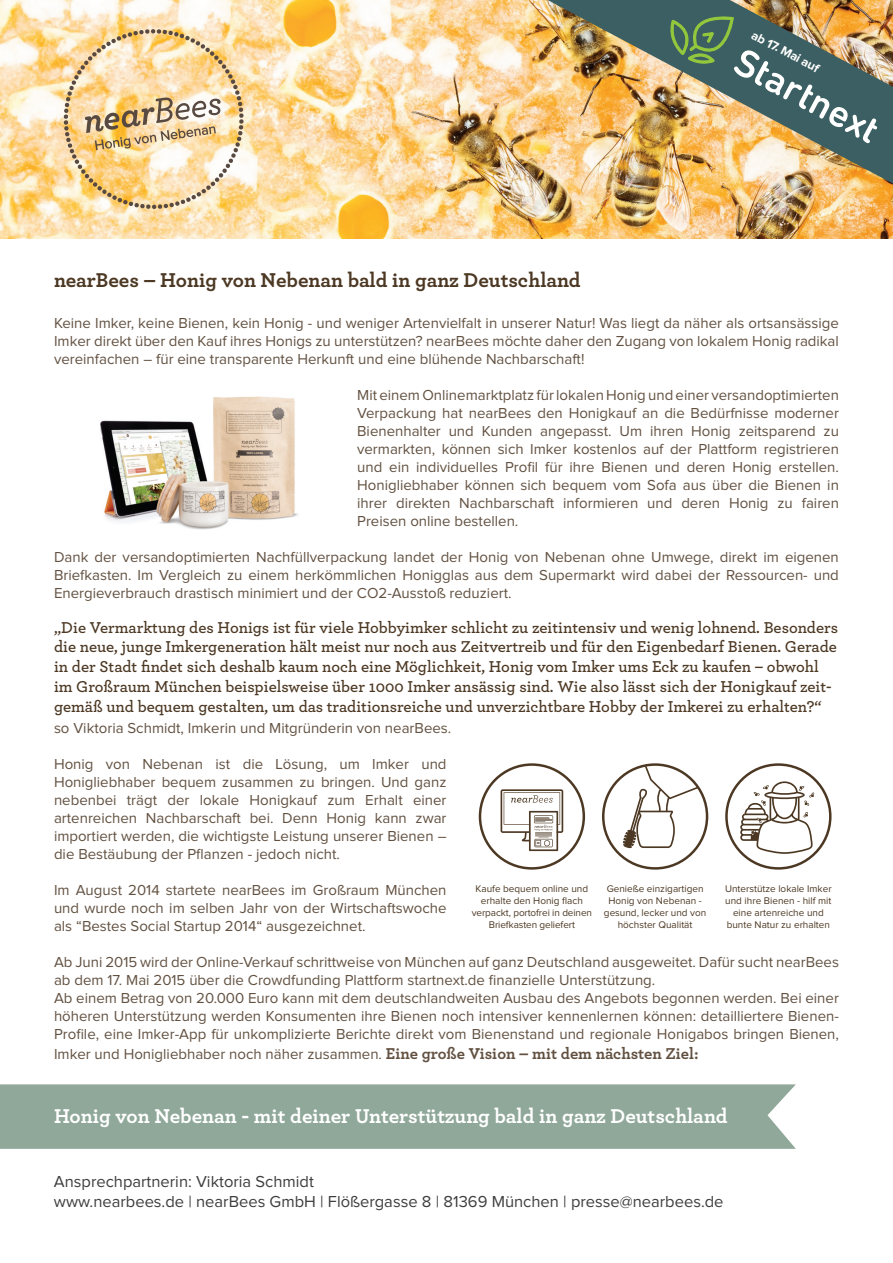
<style>
.page{position:relative;width:893px;height:1263px;background:#fff}
.page>*{position:absolute;margin:0;border:0;box-sizing:border-box;transform-origin:0 0}
.t1{font:700 21px "Archer";color:#fff}
.t2{font:700 21px "Archer";color:#4c3823}
.t3{font:600 16.5px/19.8px "Archer";color:#4c3823}
.t4{font:16.5px/19.8px "Proxima Nova";color:#3e3e3f}
.t5{font:15px/18px "Proxima Nova";color:#625141;text-align:justify}
.t6{font:700 12.75px "Proxima Nova";color:#fff}
.t7{font:10.05px/12px "Proxima Nova";color:#4c3823;text-align:center}
.s1{font-family:"Archer";font-weight:700;font-size:16.5px}
</style>
<div class="page">
<img style="left:0;top:0;width:893px;height:238px">
<img style="left:548px;top:0;width:345px;height:184px">
<img style="left:667px;top:13px;width:210px;height:130px">
<svg style="left:64px;top:29px;width:180px;height:180px;background:#edd2a0"></svg>
<div style="left:0;top:1084px;width:796px;height:65px;background:#8fa899"></div>
<img style="left:100px;top:396px;width:198px;height:134px">
<svg style="left:479px;top:763px;width:106px;height:107px"></svg>
<svg style="left:725px;top:763px;width:106px;height:107px"></svg>
<svg style="left:602px;top:763px;width:106px;height:107px"></svg>
<p class="t6" style="left:755px;top:29px;width:76px;rotate:28deg">ab 17. Mai auf</p>
<h1 class="t2" style="left:54px;top:263px;width:528px">nearBees – Honig von Nebenan bald in ganz Deutschland</h1>
<p class="t5" style="left:54px;top:314px;width:786px">Keine Imker, keine Bienen, kein Honig - und weniger Artenvielfalt in unserer Natur! Was liegt da näher als ortsansässige Imker direkt über den Kauf ihres Honigs zu unterstützen? nearBees möchte daher den Zugang von lokalem Honig radikal vereinfachen – für eine transparente Herkunft und eine blühende Nachbarschaft!</p>
<p class="t5" style="left:357px;top:386px;width:483px">Mit einem Onlinemarktplatz für lokalen Honig und einer versandoptimierten Verpackung hat nearBees den Honigkauf an die Bedürfnisse moderner Bienenhalter und Kunden angepasst. Um ihren Honig zeitsparend zu vermarkten, können sich Imker kostenlos auf der Plattform registrieren und ein individuelles Profil für ihre Bienen und deren Honig erstellen.<br>Honigliebhaber können sich bequem vom Sofa aus über die Bienen in ihrer direkten Nachbarschaft informieren und deren Honig zu fairen Preisen online bestellen.</p>
<p class="t5" style="left:54px;top:548px;width:786px">Dank der versandoptimierten Nachfüllverpackung landet der Honig von Nebenan ohne Umwege, direkt im eigenen Briefkasten. Im Vergleich zu einem herkömmlichen Honigglas aus dem Supermarkt wird dabei der Ressourcen- und Energieverbrauch drastisch minimiert und der CO2-Ausstoß reduziert.</p>
<p class="t3" style="left:54px;top:616px;width:786px">„Die Vermarktung des Honigs ist für viele Hobbyimker schlicht zu zeitintensiv und wenig lohnend. Besonders die neue, junge Imkergeneration hält meist nur noch aus Zeitvertreib und für den Eigenbedarf Bienen. Gerade in der Stadt findet sich deshalb kaum noch eine Möglichkeit, Honig vom Imker ums Eck zu kaufen – obwohl im Großraum München beispielsweise über 1000 Imker ansässig sind. Wie also lässt sich der Honigkauf zeit&shy;gemäß und bequem gestalten, um das traditionsreiche und unverzichtbare Hobby der Imkerei zu erhalten?“</p>
<p class="t5" style="left:54px;top:719px;width:399px">so Viktoria Schmidt, Imkerin und Mitgründerin von nearBees.</p>
<p class="t5" style="left:54px;top:755px;width:394px">Honig von Nebenan ist die Lösung, um Imker und Honigliebhaber bequem zusammen zu bringen. Und ganz nebenbei trägt der lokale Honigkauf zum Erhalt einer artenreichen Nachbarschaft bei. Denn Honig kann zwar importiert werden, die wichtigste Leistung unserer Bienen – die Bestäubung der Pflanzen - jedoch nicht.</p>
<p class="t5" style="left:54px;top:881px;width:394px">Im August 2014 startete nearBees im Großraum München und wurde noch im selben Jahr von der Wirtschaftswoche als “Bestes Social Startup 2014“ ausgezeichnet.</p>
<p class="t5" style="left:54px;top:953px;width:786px;text-align:left">Ab Juni 2015 wird der Online-Verkauf schrittweise von München auf ganz Deutschland ausgeweitet. Dafür sucht nearBees ab dem 17. Mai 2015 über die Crowdfunding Plattform startnext.de finanzielle Unterstützung.<br>Ab einem Betrag von 20.000 Euro kann mit dem deutschlandweiten Ausbau des Angebots begonnen werden. Bei einer höheren Unterstützung werden Konsumenten ihre Bienen noch intensiver kennenlernen können: detailliertere Bienen-Profile, eine Imker-App für unkomplizierte Berichte direkt vom Bienenstand und regionale Honigabos bringen Bienen,</p>
<p class="t5" style="left:54px;top:1045px;width:646px">Imker und Honigliebhaber noch näher zusammen. <span class="s1">Eine große Vision – mit dem nächsten Ziel:</span></p>
<p class="t7" style="left:472px;top:883px;width:122px">Kaufe bequem online und erhalte den Honig flach verpackt, portofrei in deinen<br>Briefkasten geliefert</p>
<p class="t7" style="left:604px;top:883px;width:104px">Genieße einzigartigen<br>Honig von Nebenan - gesund, lecker und von höchster Qualität</p>
<p class="t7" style="left:725px;top:883px;width:108px">Unterstütze lokale Imker und ihre Bienen - hilf mit eine artenreiche und bunte Natur zu erhalten</p>
<h1 class="t1" style="left:54px;top:1099px;width:675px">Honig von Nebenan - mit deiner Unterstützung bald in ganz Deutschland</h1>
<p class="t4" style="left:54px;top:1172px;width:671px">Ansprechpartnerin: Viktoria Schmidt<br>www.nearbees.de | nearBees GmbH | Flößergasse 8 | 81369 München | presse@nearbees.de</p>
</div>
